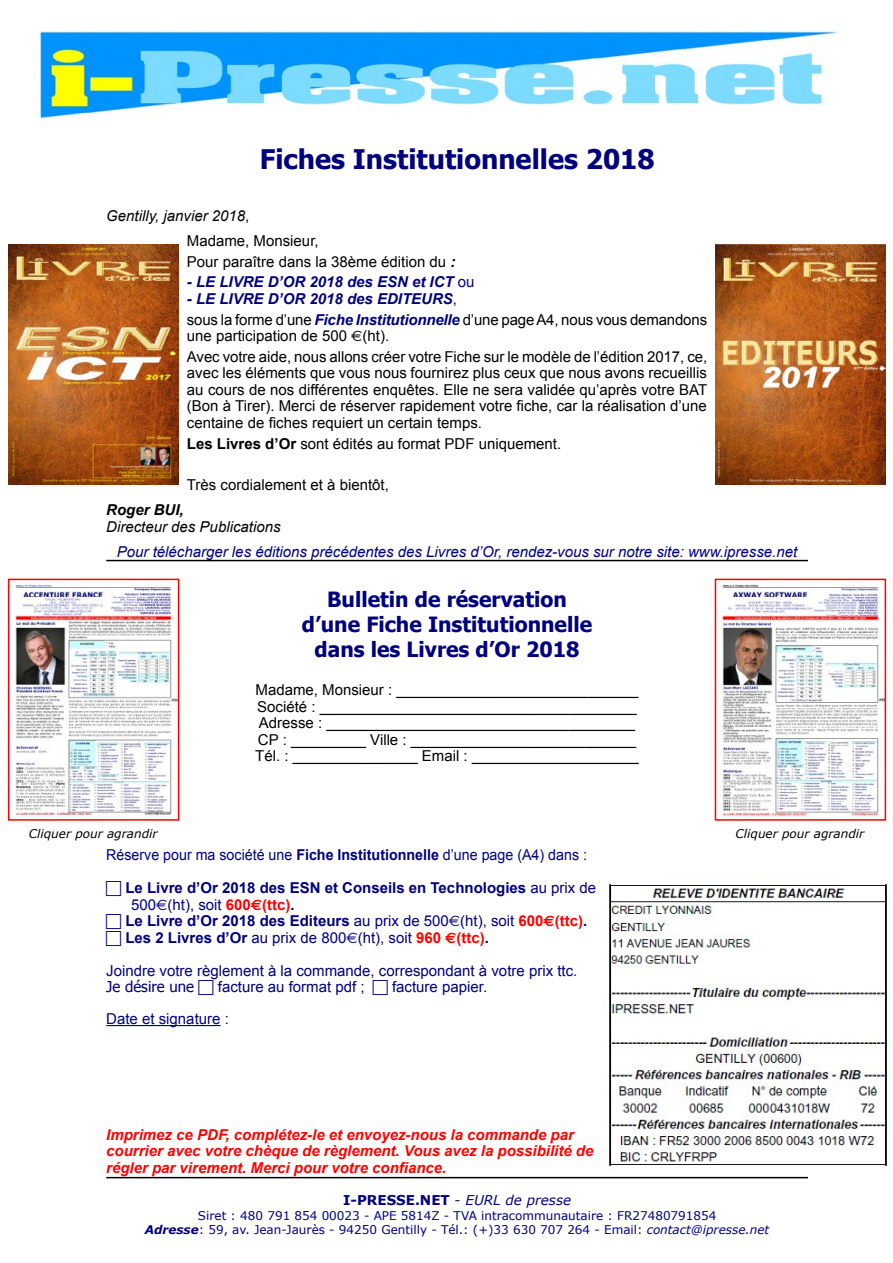
<style>
.page{position:relative;width:893px;height:1263px;background:#fff}
.page>*{position:absolute;margin:0;border:0;box-sizing:border-box;transform-origin:0 0}
.t1{font:700 27px "Tahoma";color:#000080}
.t2{font:700 21px/25.2px "Tahoma";color:#000080;text-align:center}
.t3{font:15px/16.5px "Arial";color:#000}
.t4{font:15px "Arial";color:#000080}
.t5{font:italic 700 15px/16.5px "Arial";color:#f00}
.t6{font:italic 700 15px/20.7px "Arial";color:#000080}
.t7{font:700 15px "Arial";color:#000080}
.t8{font:italic 15px "Arial";color:#000080}
.t9{font:15px "Arial";color:#000080;scale:.95 1}
.t10{font:italic 15px/25px "Arial";color:#000}
.t11{font:15px "Tahoma";color:#000080}
.t12{font:italic 700 15px "Arial";color:#000}
.t13{font:700 13.5px "Verdana";color:#000080}
.t14{font:12px/14.4px "Verdana";color:#000080;text-align:center}
.t15{font:italic 12px "Verdana";color:#000}
.s1{font-style:normal}
.s2{font-weight:700;font-style:italic}
.s3{font-weight:400;font-style:normal}
.s4{font-weight:400;font-style:normal;color:#000}
.s5{font-family:"Euro Sans"}
.s6{font-weight:700}
.s7{font-weight:400}
.s8{font-weight:700;color:#f00}
.s9{font-family:"Euro Sans";font-weight:700;color:#f00}
.s10{font-family:"Euro Sans";font-weight:400}
.s11{color:#f00}
.s12{font-family:"Euro Sans";color:#f00}
.s13{font-weight:400;font-style:italic}
.s14{font-style:italic}
</style>
<div class="page">
<hr style="left:106px;top:1025px;width:115px;height:1px;background:#000080">
<img style="left:40px;top:31px;width:797px;height:89px">
<hr style="left:106px;top:1177px;width:702px;height:1px;background:#000">
<hr style="left:106px;top:560px;width:702px;height:1px;background:#000">
<img style="left:609px;top:884px;width:279px;height:282px">
<img style="left:14px;top:584px;width:162px;height:232px">
<div style="left:8px;top:579px;width:171px;height:242px;border:2px solid #f00"></div>
<img style="left:721px;top:584px;width:162px;height:234px">
<div style="left:715px;top:579px;width:171px;height:242px;border:2px solid #f00"></div>
<img style="left:9px;top:244px;width:169px;height:241px">
<img style="left:715px;top:244px;width:170px;height:241px">
<h1 class="t1" style="left:260px;top:140px;width:396px">Fiches Institutionnelles 2018</h1>
<p class="t10" style="left:187px;top:203px;width:133px;text-indent:-81px">Gentilly, janvier 2018<span class="s1">,<br>Madame, Monsieur,</span></p>
<p class="t3" style="left:187px;top:253px;width:270px">Pour paraître dans la 38ème édition du <span class="s2">:</span></p>
<p class="t6" style="left:187px;top:272px;width:289px">- LE LIVRE D’OR 2018 des ESN et ICT <span class="s3">ou</span></p>
<p class="t6" style="left:187px;top:289px;width:522px">- LE LIVRE D’OR 2018 des EDITEURS<span class="s3">,<br></span><span class="s4">sous la forme d’une</span> Fiche Institutionnelle <span class="s4">d’une page A4, nous vous demandons</span></p>
<p class="t3" style="left:187px;top:326px;width:522px;line-height:20.7px">une participation de 500 <span class="s5">€</span>(ht).<br>Avec votre aide, nous allons créer votre Fiche sur le modèle de l’édition 2017, ce,</p>
<p class="t3" style="left:187px;top:365px;width:522px;text-align:justify">avec les éléments que vous nous fournirez plus ceux que nous avons recueillis au cours de nos différentes enquêtes. Elle ne sera validée qu’après votre BAT (Bon à Tirer). Merci de réserver rapidement votre fiche, car la réalisation d’une centaine de fiches requiert un certain temps.</p>
<p class="t3" style="left:187px;top:435px;width:376px"><span class="s6">Les Livres d’Or</span> sont édités au format PDF uniquement.</p>
<p class="t3" style="left:187px;top:477px;width:204px">Très cordialement et à bientôt,</p>
<p class="t12" style="left:106px;top:500px;width:79px">Roger BUI,</p>
<p class="t10" style="left:106px;top:514px;width:176px">Directeur des Publications</p>
<p class="t8" style="left:117px;top:542px;width:682px">Pour télécharger les éditions précédentes des Livres d’Or, rendez-vous sur notre site: www.ipresse.net</p>
<h2 class="t2" style="left:302px;top:585px;width:292px">Bulletin de réservation d’une Fiche Institutionnelle dans les Livres d’Or 2018</h2>
<p class="t3" style="left:255px;top:682px;width:385px">Madame, Monsieur : _____________________________ Société : ______________________________________ Adresse : _____________________________________ CP : _________ Ville : ___________________________ Tél. : _______________ Email : ____________________</p>
<p class="t15" style="left:29px;top:826px;width:130px">Cliquer pour agrandir</p>
<p class="t15" style="left:736px;top:826px;width:130px">Cliquer pour agrandir</p>
<p class="t9" style="left:106px;top:845px;width:508px">Réserve pour ma société une <span class="s6">Fiche Institutionnelle</span> d’une page (A4) dans :</p>
<p class="t7" style="left:125px;top:878px;width:472px">Le Livre d’Or 2018 des ESN et Conseils en Technologies <span class="s7">au prix de</span></p>
<p class="t4" style="left:131px;top:895px;width:165px">500<span class="s5">€</span>(ht), soit <span class="s8">600</span><span class="s9">€</span><span class="s8">(ttc)</span><span class="s6">.</span></p>
<p class="t7" style="left:125px;top:911px;width:463px">Le Livre d’Or 2018 des Editeurs <span class="s7">au prix de 500</span><span class="s10">€</span><span class="s7">(ht), soit</span> <span class="s11">600</span><span class="s12">€</span><span class="s11">(ttc)</span>.</p>
<p class="t4" style="left:125px;top:928px;width:365px"><span class="s6">Les 2 Livres d’Or</span> au prix de 800<span class="s5">€</span>(ht), soit <span class="s8">960</span> <span class="s9">€</span><span class="s8">(ttc)</span><span class="s6">.</span></p>
<p class="t4" style="left:106px;top:961px;width:473px">Joindre votre règlement à la commande, correspondant à votre prix ttc.</p>
<p class="t11" style="left:106px;top:977px;width:89px">Je désire une</p>
<p class="t4" style="left:218px;top:977px;width:148px">facture au format pdf ;</p>
<p class="t4" style="left:392px;top:977px;width:97px">facture papier.</p>
<p class="t4" style="left:106px;top:1009px;width:124px">Date et signature :</p>
<p class="t5" style="left:106px;top:1126px;width:489px">Imprimez ce PDF, complétez-le et envoyez-nous la commande par courrier avec votre chèque de règlement. Vous avez la possibilité de régler par virement. Merci pour votre confiance.</p>
<p class="t13" style="left:343px;top:1191px;width:229px">I-PRESSE.NET <span class="s7">-</span> <span class="s13">EURL de presse</span></p>
<p class="t14" style="left:145px;top:1208px;width:626px">Siret : 480 791 854 00023 - APE 5814Z - TVA intracommunautaire : FR27480791854<br><span class="s2">Adresse</span>: 59, av. Jean-Jaurès - 94250 Gentilly - Tél.: (+)33 630 707 264 - Email: <span class="s14">contact@ipresse.net</span></p>
</div>
